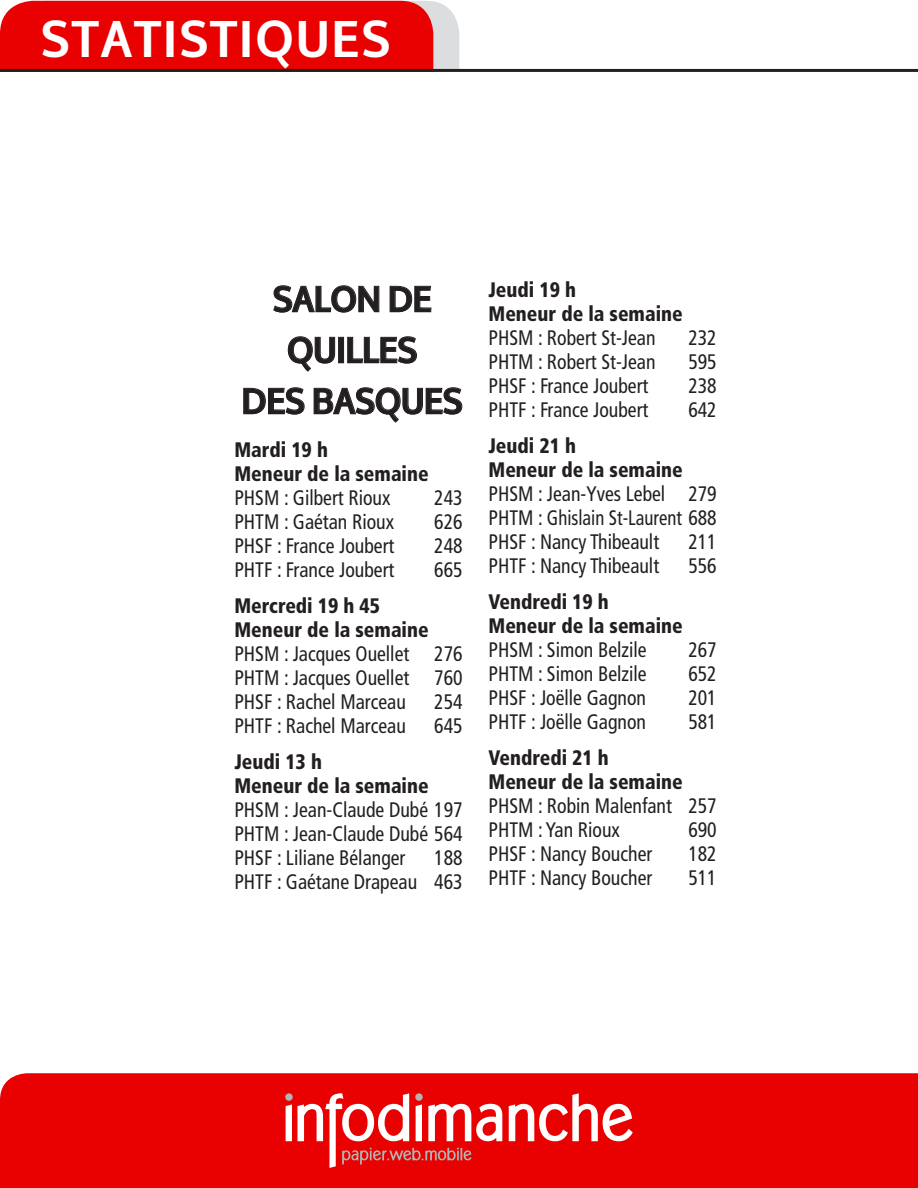
<style>
.page{position:relative;width:918px;height:1188px;background:#fff}
.page>*{position:absolute;margin:0;border:0;box-sizing:border-box;transform-origin:0 0}
.t1{font:700 51px "Oxygen";letter-spacing:.06em;color:#fff;scale:.95 1}
.t2{font:700 36px/51px "Oxygen";color:#231f20;text-align:center;scale:.94 1}
.t3{font:condensed 21px "Frutiger";color:#231f20;scale:.94 1}
.t4{font:900 condensed 21px "Frutiger";color:#231f20;scale:.94 1}
</style>
<div class="page">
<div style="left:0;top:1073px;width:918px;height:115px;background:#e90000"></div>
<svg style="left:509px;top:1093px;width:124px;height:48px"></svg>
<svg style="left:286px;top:1093px;width:216px;height:75px"></svg>
<svg style="left:0;top:1px;width:459px;height:68px;background:#e80f0f"></svg>
<hr style="left:0;top:69px;width:918px;height:3px;background:#231f20">
<svg style="left:273px;top:285px;width:107px;height:28px"></svg>
<svg style="left:389px;top:286px;width:43px;height:27px"></svg>
<svg style="left:288px;top:336px;width:47px;height:36px"></svg>
<div style="left:338px;top:337px;width:6px;height:26px;border:1px solid #231f20"></div>
<svg style="left:347px;top:336px;width:70px;height:28px"></svg>
<svg style="left:243px;top:387px;width:62px;height:28px"></svg>
<svg style="left:313px;top:387px;width:150px;height:36px"></svg>
<p class="t1" style="left:41px;top:8px;width:368px">STATISTIQUES</p>
<p class="t2" style="left:273px;top:275px;width:170px">SALON DE<br>QUILLES</p>
<p class="t2" style="left:242px;top:377px;width:236px">DES BASQUES</p>
<p class="t4" style="left:234px;top:438px;width:101px">Mardi 19 h</p>
<p class="t4" style="left:234px;top:462px;width:208px">Meneur de la semaine</p>
<p class="t3" style="left:234px;top:486px;width:167px">PHSM : Gilbert Rioux</p>
<p class="t3" style="left:434px;top:486px;width:32px">243</p>
<p class="t3" style="left:234px;top:510px;width:171px">PHTM : Gaétan Rioux</p>
<p class="t3" style="left:434px;top:510px;width:32px">626</p>
<p class="t3" style="left:234px;top:534px;width:172px">PHSF : France Joubert</p>
<p class="t3" style="left:434px;top:534px;width:32px">248</p>
<p class="t3" style="left:234px;top:558px;width:172px">PHTF : France Joubert</p>
<p class="t3" style="left:434px;top:558px;width:32px">665</p>
<p class="t4" style="left:234px;top:594px;width:156px">Mercredi 19 h 45</p>
<p class="t4" style="left:234px;top:618px;width:208px">Meneur de la semaine</p>
<p class="t3" style="left:234px;top:642px;width:244px">PHSM : Jacques Ouellet 276</p>
<p class="t3" style="left:234px;top:666px;width:244px">PHTM : Jacques Ouellet 760</p>
<p class="t3" style="left:234px;top:690px;width:184px">PHSF : Rachel Marceau</p>
<p class="t3" style="left:434px;top:690px;width:32px">254</p>
<p class="t3" style="left:234px;top:714px;width:184px">PHTF : Rachel Marceau</p>
<p class="t3" style="left:434px;top:714px;width:32px">645</p>
<p class="t4" style="left:234px;top:750px;width:95px">Jeudi 13 h</p>
<p class="t4" style="left:234px;top:774px;width:208px">Meneur de la semaine</p>
<p class="t3" style="left:234px;top:798px;width:244px">PHSM : Jean-Claude Dubé 197</p>
<p class="t3" style="left:234px;top:822px;width:244px">PHTM : Jean-Claude Dubé 564</p>
<p class="t3" style="left:234px;top:846px;width:183px">PHSF : Liliane Bélanger</p>
<p class="t3" style="left:434px;top:846px;width:32px">188</p>
<p class="t3" style="left:234px;top:870px;width:244px">PHTF : Gaétane Drapeau 463</p>
<p class="t4" style="left:489px;top:277px;width:95px">Jeudi 19 h</p>
<p class="t4" style="left:489px;top:301px;width:208px">Meneur de la semaine</p>
<p class="t3" style="left:489px;top:325px;width:179px">PHSM : Robert St-Jean</p>
<p class="t3" style="left:688px;top:325px;width:32px">232</p>
<p class="t3" style="left:489px;top:349px;width:179px">PHTM : Robert St-Jean</p>
<p class="t3" style="left:688px;top:349px;width:32px">595</p>
<p class="t3" style="left:489px;top:373px;width:172px">PHSF : France Joubert</p>
<p class="t3" style="left:688px;top:373px;width:32px">238</p>
<p class="t3" style="left:489px;top:397px;width:172px">PHTF : France Joubert</p>
<p class="t3" style="left:688px;top:397px;width:32px">642</p>
<p class="t4" style="left:489px;top:433px;width:95px">Jeudi 21 h</p>
<p class="t4" style="left:489px;top:457px;width:208px">Meneur de la semaine</p>
<p class="t3" style="left:489px;top:481px;width:244px">PHSM : Jean-Yves Lebel 279</p>
<p class="t3" style="left:489px;top:505px;width:244px">PHTM : Ghislain St-Laurent 688</p>
<p class="t3" style="left:489px;top:529px;width:183px">PHSF : Nancy Thibeault</p>
<p class="t3" style="left:688px;top:529px;width:32px">211</p>
<p class="t3" style="left:489px;top:553px;width:183px">PHTF : Nancy Thibeault</p>
<p class="t3" style="left:688px;top:553px;width:32px">556</p>
<p class="t4" style="left:489px;top:589px;width:130px">Vendredi 19 h</p>
<p class="t4" style="left:489px;top:613px;width:208px">Meneur de la semaine</p>
<p class="t3" style="left:489px;top:637px;width:170px">PHSM : Simon Belzile</p>
<p class="t3" style="left:688px;top:637px;width:32px">267</p>
<p class="t3" style="left:489px;top:661px;width:170px">PHTM : Simon Belzile</p>
<p class="t3" style="left:688px;top:661px;width:32px">652</p>
<p class="t3" style="left:489px;top:685px;width:169px">PHSF : Joëlle Gagnon</p>
<p class="t3" style="left:688px;top:685px;width:32px">201</p>
<p class="t3" style="left:489px;top:709px;width:169px">PHTF : Joëlle Gagnon</p>
<p class="t3" style="left:688px;top:709px;width:32px">581</p>
<p class="t4" style="left:489px;top:745px;width:130px">Vendredi 21 h</p>
<p class="t4" style="left:489px;top:769px;width:208px">Meneur de la semaine</p>
<p class="t3" style="left:489px;top:793px;width:244px">PHSM : Robin Malenfant 257</p>
<p class="t3" style="left:489px;top:817px;width:141px">PHTM : Yan Rioux</p>
<p class="t3" style="left:688px;top:817px;width:32px">690</p>
<p class="t3" style="left:489px;top:841px;width:176px">PHSF : Nancy Boucher</p>
<p class="t3" style="left:688px;top:841px;width:32px">182</p>
<p class="t3" style="left:489px;top:865px;width:176px">PHTF : Nancy Boucher</p>
<p class="t3" style="left:688px;top:865px;width:32px">511</p>
</div>
